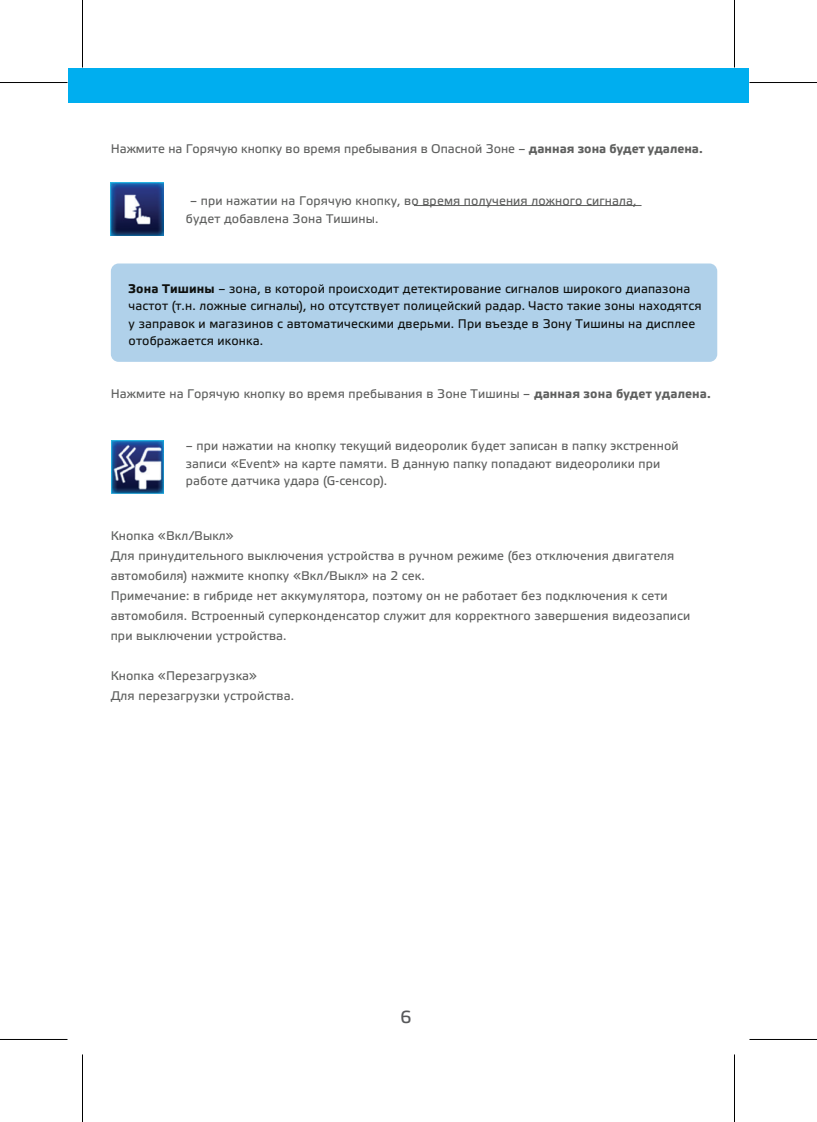
<style>
.page{position:relative;width:817px;height:1122px;background:#fff}
.page>*{position:absolute;margin:0;border:0;box-sizing:border-box;transform-origin:0 0}
.t1{font:17.5px "Elektra Text Pro";color:#57585a}
.t2{font:12.5px/20px "Elektra Text Pro";letter-spacing:.01em;color:#5e5f5e}
.t3{font:12.5px/17.5px "Elektra Text Pro";letter-spacing:.01em;color:#0e100e}
.s1{font-weight:700}
</style>
<div class="page">
<div style="left:111px;top:263px;width:606px;height:99px;background:#b0d1ea;border-radius:8px"></div>
<div style="left:68px;top:68px;width:681px;height:35px;background:#00aeef"></div>
<hr style="left:414px;top:205px;width:228px;height:1px;background:#5e5f5e">
<img style="left:111px;top:183px;width:52px;height:52px">
<img style="left:111px;top:440px;width:53px;height:53px">
<hr style="left:0;top:82px;width:68px;height:1px;background:#000">
<hr style="left:749px;top:82px;width:68px;height:1px;background:#000">
<hr style="left:0;top:1039px;width:68px;height:1px;background:#000">
<hr style="left:749px;top:1039px;width:68px;height:1px;background:#000">
<hr style="left:82px;top:0;width:1px;height:67px;background:#000">
<hr style="left:82px;top:1054px;width:1px;height:68px;background:#000">
<hr style="left:734px;top:0;width:1px;height:67px;background:#000">
<hr style="left:734px;top:1054px;width:1px;height:68px;background:#000">
<p class="t2" style="left:111px;top:139px;width:594px">Нажмите на Горячую кнопку во время пребывания в Опасной Зоне – <span class="s1">данная зона будет удалена.</span></p>
<p class="t2" style="left:186px;top:193px;width:452px;line-height:17.5px;text-indent:4px">– при нажатии на Горячую кнопку, во время получения ложного сигнала, будет добавлена Зона Тишины.</p>
<p class="t3" style="left:128px;top:280px;width:575px"><span class="s1">Зона Тишины</span> – зона, в которой происходит детектирование сигналов широкого диапазона частот (т.н. ложные сигналы), но отсутствует полицейский радар. Часто такие зоны находятся у заправок и магазинов с автоматическими дверьми. При въезде в Зону Тишины на дисплее отображается иконка.</p>
<p class="t2" style="left:111px;top:384px;width:602px">Нажмите на Горячую кнопку во время пребывания в Зоне Тишины – <span class="s1">данная зона будет удалена.</span></p>
<p class="t2" style="left:186px;top:438px;width:494px;line-height:17.5px">– при нажатии на кнопку текущий видеоролик будет записан в папку экстренной записи «Event» на карте памяти. В данную папку попадают видеоролики при работе датчика удара (G-сенсор).</p>
<p class="t2" style="left:111px;top:526px;width:581px">Кнопка «Вкл/Выкл»<br>Для принудительного выключения устройства в ручном режиме (без отключения двигателя автомобиля) нажмите кнопку «Вкл/Выкл» на 2 сек.<br>Примечание: в гибриде нет аккумулятора, поэтому он не работает без подключения к сети автомобиля. Встроенный суперконденсатор служит для корректного завершения видеозаписи при выключении устройства.</p>
<p class="t2" style="left:111px;top:666px;width:185px">Кнопка «Перезагрузка»<br>Для перезагрузки устройства.</p>
<h1 class="t1" style="left:400px;top:1007px;width:12px">6</h1>
</div>
